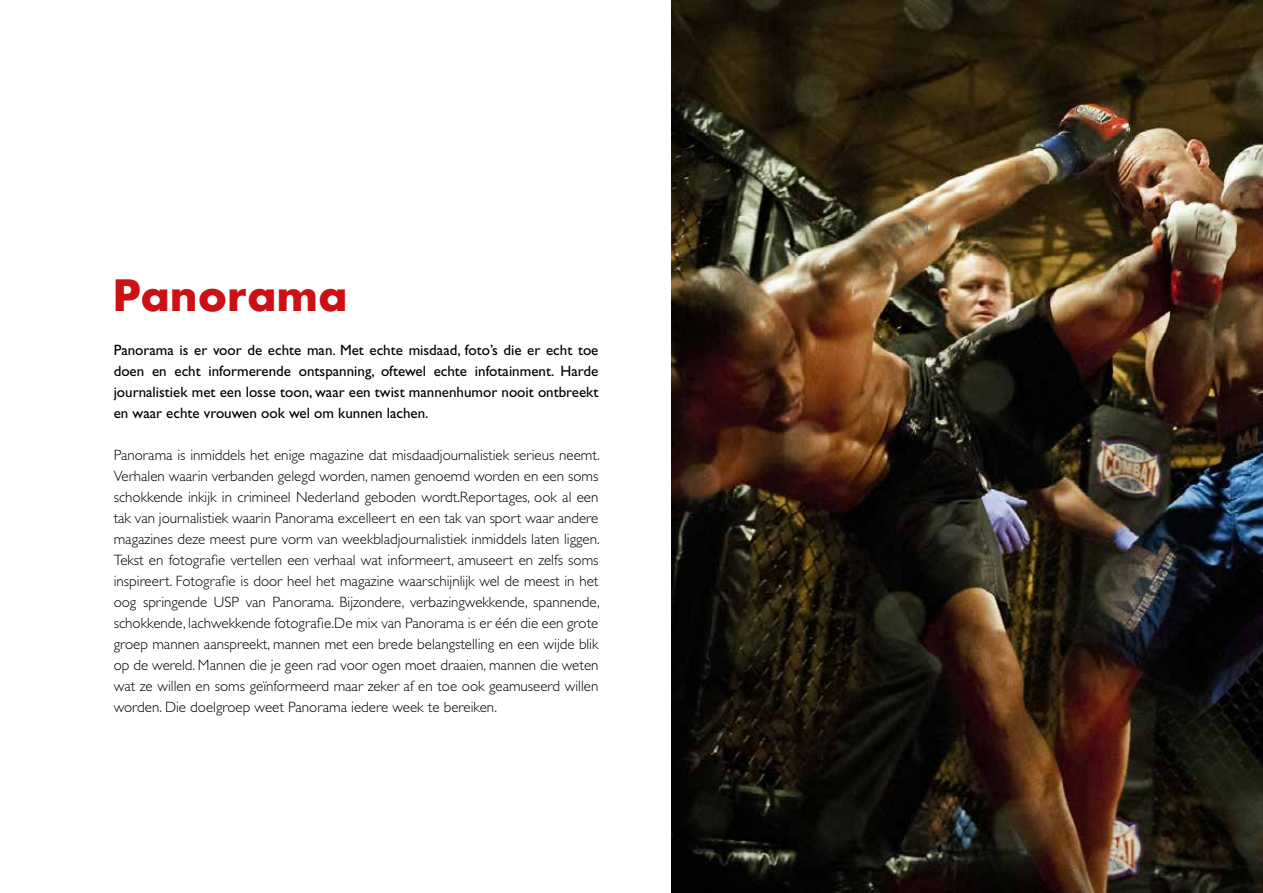
<style>
.page{position:relative;width:1263px;height:893px;background:#fff}
.page>*{position:absolute;margin:0;border:0;box-sizing:border-box;transform-origin:0 0}
.t1{font:700 42px "Futura";color:#cd1013}
.t2{font:300 15px/21px "Gill Sans";color:#000;text-align:justify}
.t3{font:15px/21px "Gill Sans";color:#000;text-align:justify}
</style>
<div class="page">
<img style="left:671px;top:0;width:592px;height:893px">
<h1 class="t1" style="left:112px;top:265px;width:237px">Panorama</h1>
<p class="t3" style="left:114px;top:340px;width:486px">Panorama is er voor de echte man. Met echte misdaad, foto’s die er echt toe doen en echt informerende ontspanning, oftewel echte infotainment. Harde journalistiek met een losse toon, waar een twist mannenhumor nooit ontbreekt en waar echte vrouwen ook wel om kunnen lachen.</p>
<p class="t2" style="left:114px;top:445px;width:487px">Panorama is inmiddels het enige magazine dat misdaadjournalistiek serieus neemt.<br>Verhalen waarin verbanden gelegd worden, namen genoemd worden en een soms schokkende inkijk in crimineel Nederland geboden wordt.Reportages, ook al een tak van journalistiek waarin Panorama excelleert en een tak van sport waar andere magazines deze meest pure vorm van weekbladjournalistiek inmiddels laten liggen.<br>Tekst en fotografie vertellen een verhaal wat informeert, amuseert en zelfs soms inspireert. Fotografie is door heel het magazine waarschijnlijk wel de meest in het oog springende USP van Panorama. Bijzondere, verbazingwekkende, spannende, schokkende, lachwekkende fotografie.De mix van Panorama is er één die een grote groep mannen aanspreekt, mannen met een brede belangstelling en een wijde blik op de wereld. Mannen die je geen rad voor ogen moet draaien, mannen die weten wat ze willen en soms geïnformeerd maar zeker af en toe ook geamuseerd willen worden. Die doelgroep weet Panorama iedere week te bereiken.</p>
</div>
